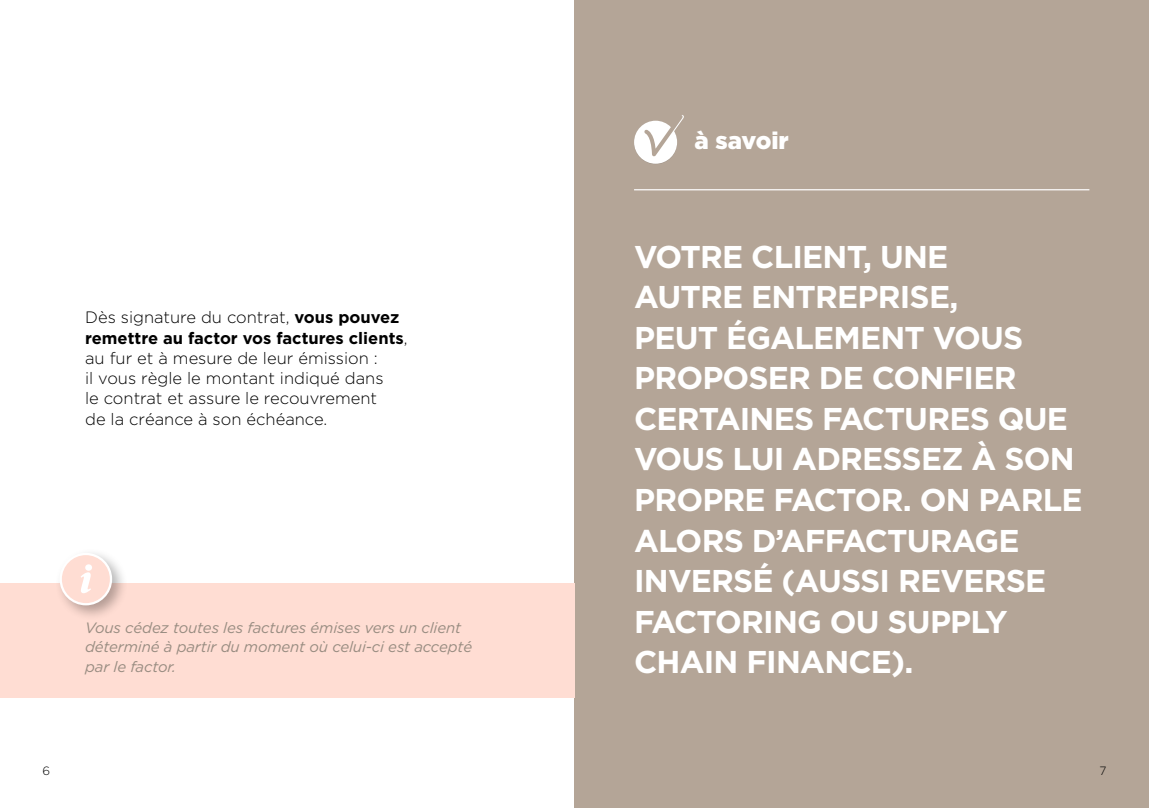
<style>
.page{position:relative;width:1149px;height:808px;background:#fff}
.page>*{position:absolute;margin:0;border:0;box-sizing:border-box;transform-origin:0 0}
.t1{font:700 31.5px/40.5px "Gotham HTF";letter-spacing:-.025em;color:#fff}
.t2{font:900 24px "Gotham HTF";color:#fff}
.t3{font:300 16.5px/20.2px "Gotham HTF";color:#000}
.t4{font:italic 15px/19.5px "Gotham HTF";letter-spacing:-.01em;color:#988c81}
.t5{font:300 12px "Gotham HTF";color:#000}
.s1{font-weight:700}
</style>
<div class="page">
<div style="left:574px;top:0;width:574px;height:808px;background:#b4a597"></div>
<hr style="left:634px;top:189px;width:455px;height:1px;background:#fff">
<div style="left:0;top:583px;width:574px;height:114px;background:#ffddd3"></div>
<div style="left:55px;top:548px;width:73px;height:73px;background:#000;opacity:.3"></div>
<div style="left:61px;top:554px;width:50px;height:50px;background:#ffddd3;border-radius:50%"></div>
<div style="left:60px;top:553px;width:52px;height:52px;border:2px solid #fff;border-radius:50%"></div>
<svg style="left:81px;top:564px;width:11px;height:29px"></svg>
<div style="left:634px;top:121px;width:43px;height:43px;background:#fff;border-radius:50%"></div>
<svg style="left:642px;top:115px;width:42px;height:49px"></svg>
<p class="t3" style="left:85px;top:307px;width:324px">Dès signature du contrat, <span class="s1">vous pouvez remettre au factor vos factures clients</span>, au fur et à mesure de leur émission :<br>il vous règle le montant indiqué dans<br>le contrat et assure le recouvrement<br>de la créance à son échéance.</p>
<p class="t4" style="left:85px;top:618px;width:388px">Vous cédez toutes les factures émises vers un client déterminé à partir du moment où celui-ci est accepté par le factor.</p>
<p class="t2" style="left:694px;top:127px;width:96px">à savoir</p>
<p class="t1" style="left:634px;top:236px;width:450px">VOTRE CLIENT, UNE<br>AUTRE ENTREPRISE,<br>PEUT ÉGALEMENT VOUS<br>PROPOSER DE CONFIER<br>CERTAINES FACTURES QUE<br>VOUS LUI ADRESSEZ À SON<br>PROPRE FACTOR. ON PARLE<br>ALORS D’AFFACTURAGE<br>INVERSÉ (AUSSI REVERSE<br>FACTORING OU SUPPLY<br>CHAIN FINANCE).</p>
<p class="t5" style="left:43px;top:765px;width:9px">6</p>
<p class="t5" style="left:1098px;top:765px;width:9px">7</p>
</div>
